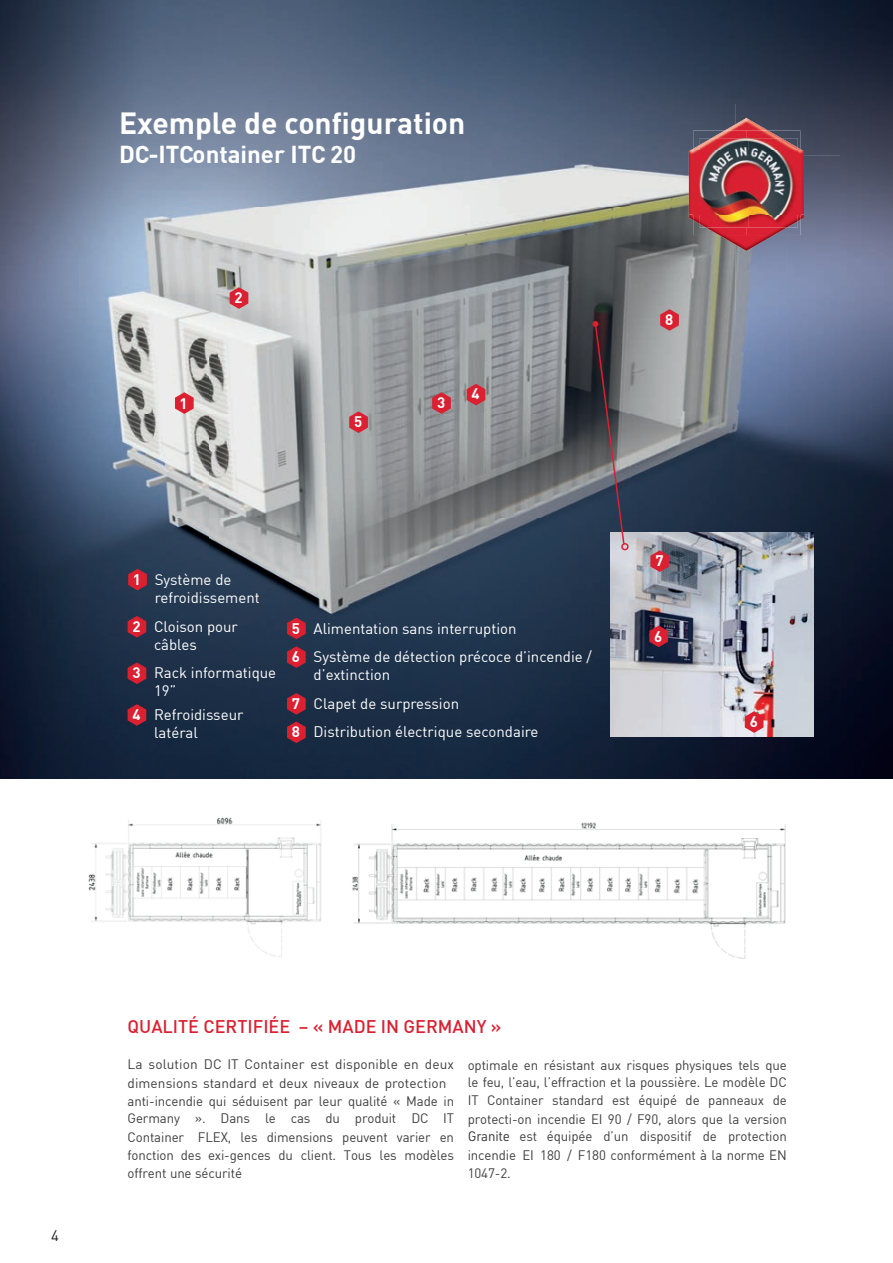
<style>
.page{position:relative;width:893px;height:1263px;background:#fff}
.page>*{position:absolute;margin:0;border:0;box-sizing:border-box;transform-origin:0 0}
.t1{font:700 30px "DIN";color:#fff}
.t2{font:700 24px "DIN";color:#fff}
.t3{font:500 18px "DIN";color:#da2031}
.t4{font:15px/18px "DIN";color:#fff}
.t5{font:700 15px "DIN";color:#fff}
.t6{font:15px "DIN";color:#231f20}
.t7{font:13.5px/18px "DIN";letter-spacing:-.01em;color:#3e3e3f;text-align:justify}
.s1{font-weight:700}
.s2{font-family:"URWDIN"}
</style>
<div class="page">
<img style="left:0;top:0;width:840px;height:104px">
<img style="left:840px;top:0;width:53px;height:778px">
<img style="left:0;top:104px;width:735px;height:674px">
<img style="left:735px;top:104px;width:106px;height:51px">
<img style="left:788px;top:155px;width:53px;height:623px">
<img style="left:735px;top:251px;width:53px;height:527px">
<svg style="left:175px;top:392px;width:19px;height:22px"></svg>
<svg style="left:230px;top:287px;width:18px;height:22px"></svg>
<svg style="left:432px;top:392px;width:19px;height:22px"></svg>
<svg style="left:467px;top:384px;width:18px;height:21px"></svg>
<svg style="left:349px;top:411px;width:19px;height:22px"></svg>
<img style="left:690px;top:118px;width:112px;height:32px">
<img style="left:689px;top:150px;width:115px;height:101px">
<img style="left:693px;top:130px;width:107px;height:20px">
<img style="left:693px;top:214px;width:107px;height:21px">
<img style="left:693px;top:150px;width:7px;height:64px">
<img style="left:798px;top:150px;width:2px;height:64px">
<img style="left:700px;top:138px;width:98px;height:89px">
<img style="left:611px;top:533px;width:203px;height:204px">
<svg style="left:745px;top:711px;width:18px;height:22px"></svg>
<div style="left:621px;top:543px;width:8px;height:7px;border:2px solid #da2031;border-radius:50%"></div>
<svg style="left:592px;top:321px;width:33px;height:224px;background:#4f4b55"></svg>
<svg style="left:660px;top:309px;width:19px;height:22px"></svg>
<svg style="left:650px;top:550px;width:19px;height:22px"></svg>
<svg style="left:649px;top:625px;width:19px;height:22px"></svg>
<img style="left:88px;top:817px;width:233px;height:140px">
<img style="left:352px;top:822px;width:434px;height:136px">
<svg style="left:128px;top:569px;width:19px;height:21px"></svg>
<svg style="left:128px;top:616px;width:18px;height:21px"></svg>
<svg style="left:128px;top:662px;width:18px;height:22px"></svg>
<svg style="left:287px;top:721px;width:19px;height:22px"></svg>
<svg style="left:287px;top:618px;width:19px;height:21px"></svg>
<svg style="left:287px;top:646px;width:19px;height:22px"></svg>
<svg style="left:287px;top:693px;width:19px;height:22px"></svg>
<svg style="left:128px;top:704px;width:18px;height:22px"></svg>
<h1 class="t1" style="left:119px;top:104px;width:348px">Exemple de configuration</h1>
<h2 class="t2" style="left:119px;top:138px;width:239px">DC-ITContainer ITC 20</h2>
<p class="t5" style="left:180px;top:393px;width:10px">1</p>
<p class="t5" style="left:235px;top:288px;width:10px">2</p>
<p class="t5" style="left:354px;top:412px;width:10px">5</p>
<p class="t5" style="left:437px;top:393px;width:10px">3</p>
<p class="t5" style="left:472px;top:384px;width:10px">4</p>
<p class="t5" style="left:133px;top:570px;width:10px">1</p>
<p class="t4" style="left:155px;top:570px;width:107px">Système de refroidissement</p>
<p class="t5" style="left:133px;top:617px;width:10px">2</p>
<p class="t4" style="left:154px;top:617px;width:85px">Cloison pour câbles</p>
<p class="t5" style="left:133px;top:663px;width:10px">3</p>
<p class="t4" style="left:154px;top:664px;width:124px">Rack informatique<br>19”</p>
<p class="t5" style="left:133px;top:704px;width:10px">4</p>
<p class="t4" style="left:154px;top:705px;width:91px">Refroidisseur latéral</p>
<p class="t4" style="left:314px;top:613px;width:280px;line-height:28.7px;text-indent:-22px"><span class="s1">5</span> Alimentation sans interruption<br>Système de détection précoce d’incendie /</p>
<p class="t4" style="left:314px;top:665px;width:78px">d’extinction</p>
<p class="t5" style="left:292px;top:647px;width:10px">6</p>
<p class="t4" style="left:292px;top:694px;width:169px"><span class="s1">7</span> Clapet de surpression</p>
<p class="t4" style="left:292px;top:723px;width:248px"><span class="s1">8</span> Distribution électrique secondaire</p>
<p class="t5" style="left:665px;top:310px;width:10px">8</p>
<p class="t5" style="left:655px;top:551px;width:10px">7</p>
<p class="t5" style="left:654px;top:626px;width:10px">6</p>
<p class="t5" style="left:750px;top:712px;width:10px">6</p>
<p class="t6" style="left:51px;top:1226px;width:9px">4</p>
<h3 class="t3" style="left:128px;top:1015px;width:375px">QUALITÉ CERTIFIÉE – « MADE IN GERMANY »</h3>
<p class="t7" style="left:128px;top:1055px;width:328px;text-align:left">La solution DC IT Container est disponible en deux dimensions standard et deux niveaux de protection anti-incendie qui séduisent par leur qualité « Made in Germany ». Dans le cas du produit DC IT</p>
<p class="t7" style="left:128px;top:1128px;width:328px">Container FLEX, les dimensions peuvent varier en fonction des exi-gences du client. Tous les modèles offrent une sécurité</p>
<p class="t7" style="left:468px;top:1056px;width:321px">optimale en résistant aux risques physiques tels que le feu, l’eau, l’effraction et la poussière. Le modèle DC IT Container standard est équipé de panneaux de protecti-on incendie EI 90 / F90, alors que la version</p>
<p class="t7" style="left:468px;top:1127px;width:321px;line-height:18.5px"><span class="s2">Granite</span> est équipée d’un dispositif de protection incendie EI 180 / F180 conformément à la norme EN 1047-2.</p>
</div>
